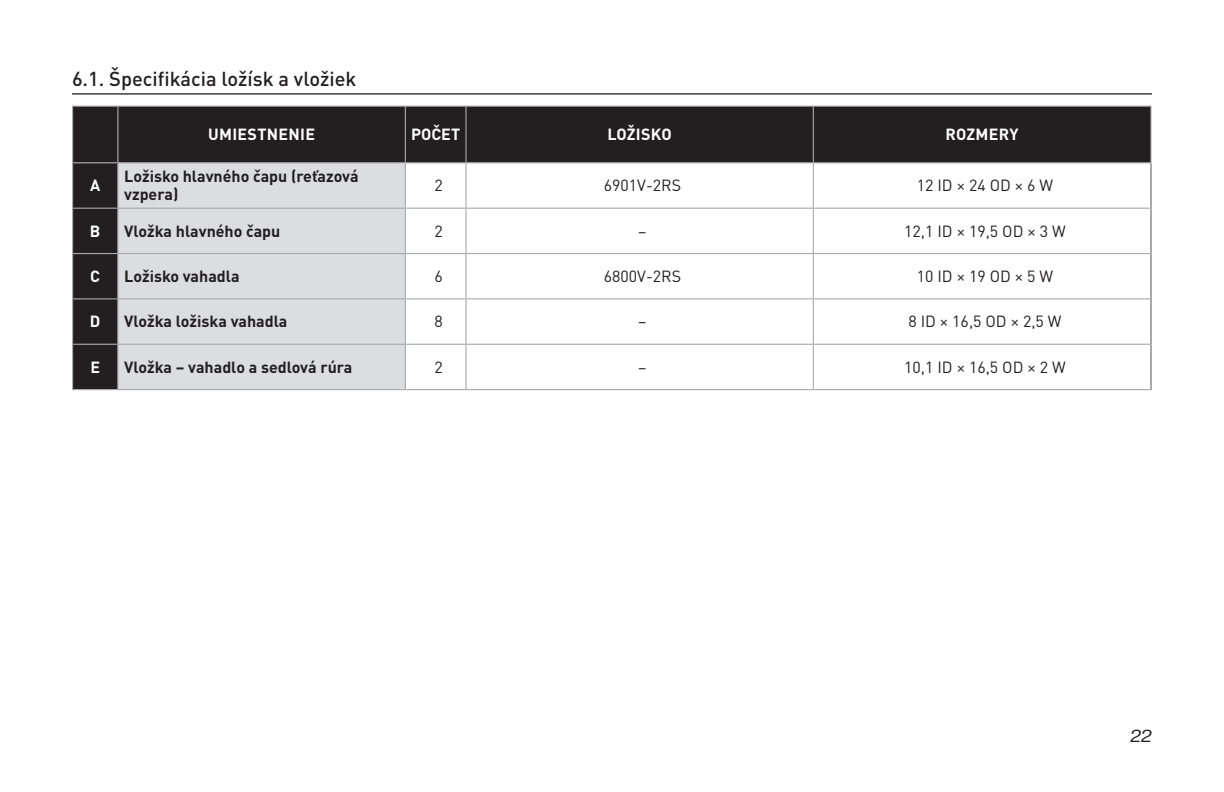
<style>
.page{position:relative;width:1224px;height:792px;background:#fff}
.page>*{position:absolute;margin:0;border:0;box-sizing:border-box;transform-origin:0 0}
.t1{font:500 20px "DIN Pro";color:#231f20}
.t2{font:700 16px/18px "DIN Pro";color:#231f20}
.t3{font:16px "DIN Pro";color:#231f20}
.t4{font:700 16px "DIN Pro";letter-spacing:.02em;color:#fff}
.t5{font:italic 16px "Vonnes";color:#231f20}
</style>
<div class="page">
<hr style="left:72px;top:93px;width:1080px;height:2px;background:#54555a">
<div style="left:73px;top:107px;width:1077px;height:55px;background:#231f20"></div>
<div style="left:73px;top:163px;width:44px;height:226px;background:#231f20"></div>
<div style="left:118px;top:163px;width:287px;height:226px;background:#dcdddf"></div>
<svg style="left:467px;top:163px;width:346px;height:226px"></svg>
<hr style="left:1150px;top:163px;width:2px;height:45px;background:#a8a9ad">
<hr style="left:1150px;top:208px;width:2px;height:46px;background:#a8a9ad">
<hr style="left:1150px;top:254px;width:2px;height:45px;background:#a8a9ad">
<hr style="left:1150px;top:299px;width:2px;height:45px;background:#a8a9ad">
<hr style="left:1150px;top:344px;width:2px;height:45px;background:#a8a9ad">
<hr style="left:72px;top:106px;width:46px;height:1px;background:#a8a9ad">
<hr style="left:72px;top:107px;width:1px;height:55px;background:#a8a9ad">
<hr style="left:118px;top:106px;width:287px;height:1px;background:#a8a9ad">
<hr style="left:117px;top:107px;width:1px;height:55px;background:#a8a9ad">
<hr style="left:405px;top:106px;width:61px;height:1px;background:#a8a9ad">
<hr style="left:405px;top:107px;width:1px;height:55px;background:#a8a9ad">
<hr style="left:466px;top:106px;width:347px;height:1px;background:#a8a9ad">
<hr style="left:465px;top:107px;width:2px;height:55px;background:#a8a9ad">
<hr style="left:813px;top:106px;width:339px;height:1px;background:#a8a9ad">
<hr style="left:813px;top:107px;width:1px;height:55px;background:#a8a9ad">
<hr style="left:1150px;top:107px;width:2px;height:55px;background:#a8a9ad">
<hr style="left:72px;top:162px;width:46px;height:1px;background:#a8a9ad">
<hr style="left:72px;top:163px;width:1px;height:45px;background:#a8a9ad">
<hr style="left:118px;top:162px;width:287px;height:1px;background:#a8a9ad">
<hr style="left:405px;top:162px;width:61px;height:1px;background:#a8a9ad">
<hr style="left:466px;top:162px;width:347px;height:1px;background:#a8a9ad">
<hr style="left:465px;top:163px;width:2px;height:45px;background:#a8a9ad">
<hr style="left:813px;top:162px;width:339px;height:1px;background:#a8a9ad">
<hr style="left:813px;top:163px;width:1px;height:45px;background:#a8a9ad">
<hr style="left:72px;top:208px;width:46px;height:1px;background:#a8a9ad">
<hr style="left:72px;top:209px;width:1px;height:44px;background:#a8a9ad">
<hr style="left:118px;top:208px;width:287px;height:1px;background:#a8a9ad">
<hr style="left:405px;top:208px;width:61px;height:1px;background:#a8a9ad">
<hr style="left:466px;top:208px;width:347px;height:1px;background:#a8a9ad">
<hr style="left:465px;top:209px;width:2px;height:44px;background:#a8a9ad">
<hr style="left:813px;top:208px;width:337px;height:1px;background:#a8a9ad">
<hr style="left:813px;top:209px;width:1px;height:44px;background:#a8a9ad">
<hr style="left:72px;top:253px;width:46px;height:1px;background:#a8a9ad">
<hr style="left:72px;top:254px;width:1px;height:44px;background:#a8a9ad">
<hr style="left:118px;top:253px;width:287px;height:1px;background:#a8a9ad">
<hr style="left:405px;top:253px;width:61px;height:1px;background:#a8a9ad">
<hr style="left:466px;top:253px;width:347px;height:1px;background:#a8a9ad">
<hr style="left:465px;top:254px;width:2px;height:44px;background:#a8a9ad">
<hr style="left:813px;top:253px;width:337px;height:1px;background:#a8a9ad">
<hr style="left:813px;top:254px;width:1px;height:44px;background:#a8a9ad">
<hr style="left:72px;top:298px;width:46px;height:1px;background:#a8a9ad">
<hr style="left:72px;top:299px;width:1px;height:45px;background:#a8a9ad">
<hr style="left:118px;top:298px;width:287px;height:1px;background:#a8a9ad">
<hr style="left:405px;top:298px;width:61px;height:1px;background:#a8a9ad">
<hr style="left:466px;top:298px;width:347px;height:1px;background:#a8a9ad">
<hr style="left:465px;top:299px;width:2px;height:45px;background:#a8a9ad">
<hr style="left:813px;top:298px;width:337px;height:1px;background:#a8a9ad">
<hr style="left:813px;top:299px;width:1px;height:45px;background:#a8a9ad">
<hr style="left:72px;top:344px;width:46px;height:1px;background:#a8a9ad">
<hr style="left:72px;top:345px;width:1px;height:44px;background:#a8a9ad">
<hr style="left:118px;top:344px;width:287px;height:1px;background:#a8a9ad">
<hr style="left:405px;top:344px;width:61px;height:1px;background:#a8a9ad">
<hr style="left:466px;top:344px;width:347px;height:1px;background:#a8a9ad">
<hr style="left:465px;top:345px;width:2px;height:44px;background:#a8a9ad">
<hr style="left:813px;top:344px;width:337px;height:1px;background:#a8a9ad">
<hr style="left:813px;top:345px;width:1px;height:44px;background:#a8a9ad">
<hr style="left:72px;top:389px;width:46px;height:1px;background:#a8a9ad">
<hr style="left:118px;top:389px;width:287px;height:1px;background:#a8a9ad">
<hr style="left:405px;top:389px;width:61px;height:1px;background:#a8a9ad">
<hr style="left:466px;top:389px;width:347px;height:1px;background:#a8a9ad">
<hr style="left:813px;top:389px;width:339px;height:1px;background:#a8a9ad">
<hr style="left:117px;top:163px;width:1px;height:45px;background:#a8a9ad">
<hr style="left:405px;top:163px;width:1px;height:45px;background:#a8a9ad">
<hr style="left:117px;top:209px;width:1px;height:44px;background:#a8a9ad">
<hr style="left:405px;top:209px;width:1px;height:44px;background:#a8a9ad">
<hr style="left:117px;top:254px;width:1px;height:44px;background:#a8a9ad">
<hr style="left:405px;top:254px;width:1px;height:44px;background:#a8a9ad">
<hr style="left:117px;top:299px;width:1px;height:45px;background:#a8a9ad">
<hr style="left:405px;top:299px;width:1px;height:45px;background:#a8a9ad">
<hr style="left:117px;top:345px;width:1px;height:44px;background:#a8a9ad">
<hr style="left:405px;top:345px;width:1px;height:44px;background:#a8a9ad">
<p class="t1" style="left:72px;top:63px;width:286px">6.1. Špecifikácia ložísk a vložiek</p>
<p class="t4" style="left:208px;top:121px;width:109px">UMIESTNENIE</p>
<p class="t4" style="left:411px;top:121px;width:50px">POČET</p>
<p class="t4" style="left:608px;top:121px;width:66px">LOŽISKO</p>
<p class="t4" style="left:946px;top:121px;width:75px">ROZMERY</p>
<p class="t4" style="left:90px;top:172px;width:12px">A</p>
<p class="t2" style="left:124px;top:166px;width:236px">Ložisko hlavného čapu (reťazová vzpera)</p>
<p class="t3" style="left:434px;top:173px;width:10px">2</p>
<p class="t3" style="left:604px;top:173px;width:79px">6901V-2RS</p>
<p class="t3" style="left:917px;top:173px;width:138px">12 ID × 24 OD × 6 W</p>
<p class="t4" style="left:90px;top:217px;width:12px">B</p>
<p class="t2" style="left:124px;top:220px;width:158px">Vložka hlavného čapu</p>
<p class="t3" style="left:434px;top:218px;width:10px">2</p>
<p class="t3" style="left:638px;top:218px;width:10px">–</p>
<p class="t3" style="left:904px;top:218px;width:163px">12,1 ID × 19,5 OD × 3 W</p>
<p class="t4" style="left:90px;top:263px;width:11px">C</p>
<p class="t2" style="left:124px;top:265px;width:117px">Ložisko vahadla</p>
<p class="t3" style="left:434px;top:264px;width:10px">6</p>
<p class="t3" style="left:604px;top:264px;width:79px">6800V-2RS</p>
<p class="t3" style="left:917px;top:264px;width:138px">10 ID × 19 OD × 5 W</p>
<p class="t4" style="left:90px;top:308px;width:12px">D</p>
<p class="t2" style="left:124px;top:311px;width:165px">Vložka ložiska vahadla</p>
<p class="t3" style="left:434px;top:309px;width:10px">8</p>
<p class="t3" style="left:638px;top:309px;width:10px">–</p>
<p class="t3" style="left:908px;top:309px;width:155px">8 ID × 16,5 OD × 2,5 W</p>
<p class="t4" style="left:90px;top:354px;width:11px">E</p>
<p class="t2" style="left:124px;top:356px;width:230px">Vložka – vahadlo a sedlová rúra</p>
<p class="t3" style="left:434px;top:354px;width:10px">2</p>
<p class="t3" style="left:638px;top:354px;width:10px">–</p>
<p class="t3" style="left:904px;top:354px;width:163px">10,1 ID × 16,5 OD × 2 W</p>
<p class="t5" style="left:1130px;top:728px;width:23px">22</p>
</div>
